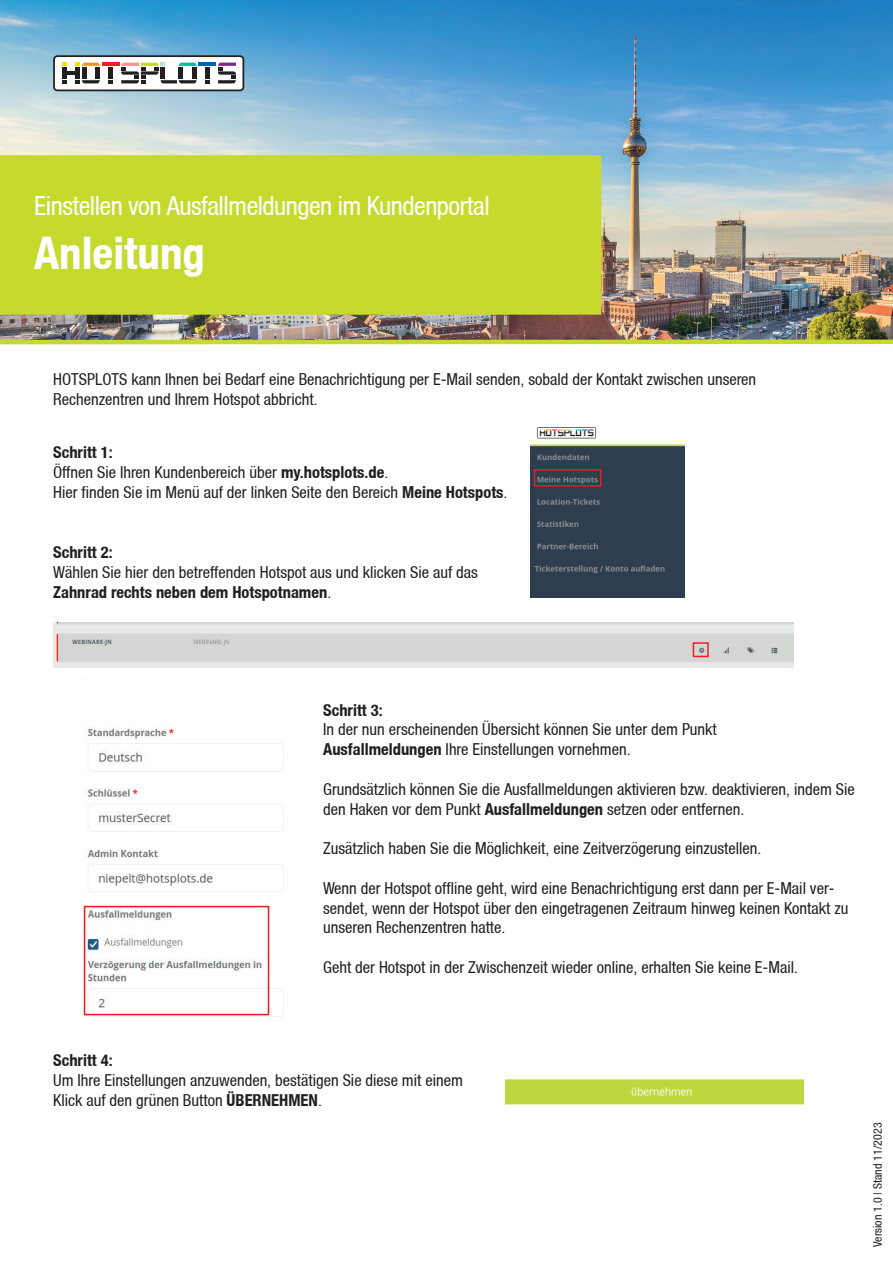
<style>
.page{position:relative;width:893px;height:1263px;background:#fff}
.page>*{position:absolute;margin:0;border:0;box-sizing:border-box;transform-origin:0 0}
.t1{font:700 45px "Hilbert Neue Cond";color:#fff}
.t2{font:26.25px "Hilbert Neue Cond";letter-spacing:-.02em;color:#fff}
.t3{font:16.5px/19.8px "Hilbert Neue Cond";color:#231f20}
.t4{font:700 16.5px "Hilbert Neue Cond";color:#231f20}
.t5{font:12px "Hilbert Neue Cond";color:#231f20}
.s1{font-weight:700}
</style>
<div class="page">
<img style="left:0;top:0;width:893px;height:337px">
<div style="left:0;top:155px;width:601px;height:160px;background:#c6d92d"></div>
<img style="left:0;top:337px;width:893px;height:8px">
<img style="left:530px;top:427px;width:155px;height:171px">
<div style="left:534px;top:469px;width:67px;height:18px;border:1px solid #ee1d23"></div>
<img style="left:53px;top:623px;width:740px;height:45px">
<div style="left:693px;top:642px;width:16px;height:15px;border:2px solid #ee1d23"></div>
<img style="left:83px;top:727px;width:201px;height:290px">
<div style="left:84px;top:906px;width:185px;height:109px;border:2px solid #ee1d23"></div>
<img style="left:505px;top:1079px;width:299px;height:26px">
<svg style="left:53px;top:55px;width:191px;height:36px"></svg>
<h2 class="t2" style="left:34px;top:191px;width:457px">Einstellen von Ausfallmeldungen im Kundenportal</h2>
<h1 class="t1" style="left:34px;top:226px;width:172px">Anleitung</h1>
<p class="t3" style="left:53px;top:369px;width:705px">HOTSPLOTS kann Ihnen bei Bedarf eine Benachrichtigung per E-Mail senden, sobald der Kontakt zwischen unseren<br>Rechenzentren und Ihrem Hotspot abbricht.</p>
<p class="t3" style="left:53px;top:443px;width:456px"><span class="s1">Schritt 1:<br></span>Öffnen Sie Ihren Kundenbereich über <span class="s1">my.hotsplots.de</span>.<br>Hier finden Sie im Menü auf der linken Seite den Bereich <span class="s1">Meine Hotspots</span>.</p>
<p class="t4" style="left:53px;top:542px;width:61px">Schritt 2:</p>
<p class="t3" style="left:53px;top:562px;width:426px">Wählen Sie hier den betreffenden Hotspot aus und klicken Sie auf das<br><span class="s1">Zahnrad rechts neben dem Hotspotnamen</span>.</p>
<p class="t4" style="left:323px;top:700px;width:61px">Schritt 3:</p>
<p class="t3" style="left:323px;top:720px;width:395px">In der nun erscheinenden Übersicht können Sie unter dem Punkt<br><span class="s1">Ausfallmeldungen</span> Ihre Einstellungen vornehmen.</p>
<p class="t3" style="left:323px;top:779px;width:533px">Grundsätzlich können Sie die Ausfallmeldungen aktivieren bzw. deaktivieren, indem Sie den Haken vor dem Punkt <span class="s1">Ausfallmeldungen</span> setzen oder entfernen.</p>
<p class="t3" style="left:323px;top:838px;width:440px">Zusätzlich haben Sie die Möglichkeit, eine Zeitverzögerung einzustellen.</p>
<p class="t3" style="left:323px;top:878px;width:527px">Wenn der Hotspot offline geht, wird eine Benachrichtigung erst dann per E-Mail ver&shy;sendet, wenn der Hotspot über den eingetragenen Zeitraum hinweg keinen Kontakt zu unseren Rechenzentren hatte.</p>
<p class="t3" style="left:323px;top:957px;width:476px">Geht der Hotspot in der Zwischenzeit wieder online, erhalten Sie keine E-Mail.</p>
<p class="t4" style="left:53px;top:1050px;width:61px">Schritt 4:</p>
<p class="t3" style="left:53px;top:1070px;width:411px">Um Ihre Einstellungen anzuwenden, bestätigen Sie diese mit einem<br>Klick auf den grünen Button <span class="s1">ÜBERNEHMEN</span>.</p>
<p class="t5" style="left:871px;top:1247px;width:126px;rotate:-90deg">Version 1.0 | Stand 11/2023</p>
</div>
